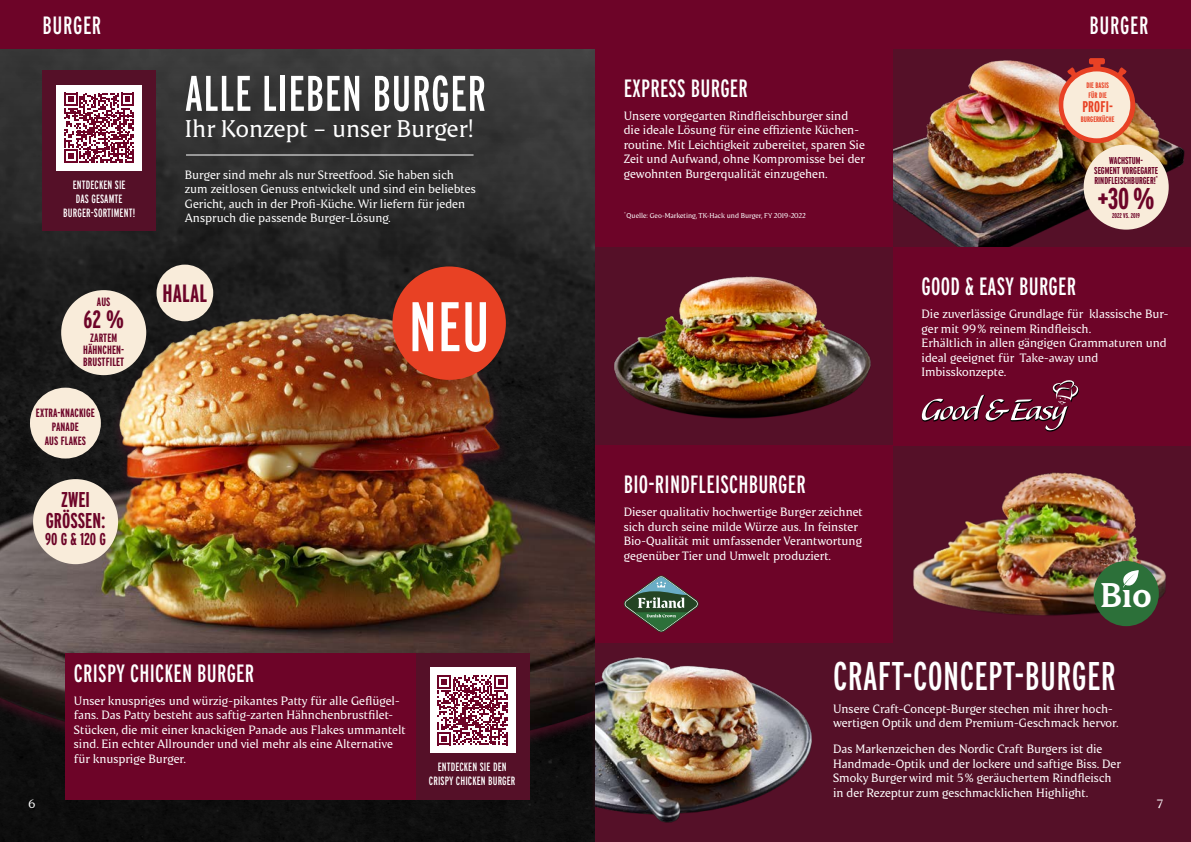
<style>
.page{position:relative;width:1191px;height:842px;background:#fff}
.page>*{position:absolute;margin:0;border:0;box-sizing:border-box;transform-origin:0 0}
.t1{font:70px "Interstate Compressed";color:#fff}
.t2{font:50px "Interstate Compressed";letter-spacing:.01em;color:#fff}
.t3{font:40px "Interstate Compressed";letter-spacing:.01em;color:#fff}
.t4{font:700 34px "Danish Crown Text";color:#fff}
.t5{font:700 30px "Interstate Compressed";color:#6d0428}
.t6{font:25px "Interstate Compressed";letter-spacing:.01em;color:#fff}
.t7{font:700 25px "Interstate Compressed";letter-spacing:.01em;color:#6d0428}
.t8{font:24px "Danish Crown Text";color:#fff}
.t9{font:700 21.4px/21.4px "Interstate Compressed";color:#6d0428;text-align:center}
.t10{font:700 17.1px "Interstate Compressed";color:#6d0428}
.t11{font:700 15.5px "Interstate Compressed";letter-spacing:.01em;color:#e84124}
.t12{font:12px/14.5px "Danish Crown Text";letter-spacing:-.005em;color:#fff}
.t13{font:12px/14px "Interstate Compressed";letter-spacing:.01em;color:#fff;text-align:center}
.t14{font:700 12px/12px "Interstate Compressed";letter-spacing:.01em;color:#6d0428;text-align:center}
.t15{font:700 10px/10px "Interstate Compressed";color:#6d0428;text-align:center}
.t16{font:700 8px/10px "Interstate Compressed";letter-spacing:.01em;color:#e84124}
.t17{font:7px "Danish Crown Text";letter-spacing:-.005em;color:#fff}
.t18{font:700 7px "Interstate Compressed";letter-spacing:-.005em;color:#6d0428}
</style>
<div class="page">
<svg style="left:0;top:48px;width:595px;height:235px;fill:#303030"></svg>
<div style="left:0;top:283px;width:604px;height:559px;background:#0e0e0e"></div>
<div style="left:893px;top:445px;width:298px;height:198px;background:#551028"></div>
<div style="left:595px;top:247px;width:298px;height:198px;background:#551028"></div>
<img style="left:0;top:287px;width:595px;height:468px">
<div style="left:595px;top:643px;width:596px;height:199px;background:#551028"></div>
<img style="left:590px;top:243px;width:281px;height:191px">
<div style="left:590px;top:657px;width:228px;height:176px;background:#551028;opacity:.75"></div>
<img style="left:595px;top:657px;width:223px;height:176px">
<img style="left:846px;top:48px;width:338px;height:223px">
<img style="left:913px;top:472px;width:253px;height:153px">
<div style="left:893px;top:247px;width:298px;height:198px;background:#6d0428"></div>
<div style="left:0;top:0;width:595px;height:48px;background:#6d0428"></div>
<hr style="left:186px;top:154px;width:287px;height:1px;background:#fff">
<div style="left:43px;top:71px;width:113px;height:160px;background:#551028"></div>
<div style="left:57px;top:85px;width:85px;height:85px;background:#fff"></div>
<svg style="left:64px;top:93px;width:70px;height:70px"></svg>
<div style="left:595px;top:48px;width:298px;height:199px;background:#6d0428"></div>
<svg style="left:1058px;top:58px;width:77px;height:85px"></svg>
<div style="left:1083px;top:145px;width:85px;height:85px;background:#f9ecda;border-radius:50%"></div>
<div style="left:1093px;top:561px;width:65px;height:65px;background:#2c7039;border-radius:50%"></div>
<svg style="left:1123px;top:570px;width:15px;height:17px"></svg>
<div style="left:595px;top:445px;width:298px;height:198px;background:#6d0428"></div>
<div style="left:416px;top:653px;width:113px;height:146px;background:#551028"></div>
<div style="left:430px;top:668px;width:85px;height:85px;background:#fff"></div>
<svg style="left:437px;top:675px;width:70px;height:70px"></svg>
<div style="left:65px;top:653px;width:350px;height:146px;background:#6d0428"></div>
<div style="left:392px;top:266px;width:114px;height:114px;background:#e84124;border-radius:50%"></div>
<svg style="left:624px;top:575px;width:74px;height:57px"></svg>
<div style="left:595px;top:0;width:596px;height:48px;background:#6d0428"></div>
<div style="left:156px;top:265px;width:57px;height:56px;background:#f9ecda;border-radius:50%"></div>
<div style="left:33px;top:479px;width:85px;height:85px;background:#f9ecda;border-radius:50%"></div>
<div style="left:61px;top:290px;width:85px;height:85px;background:#f9ecda;border-radius:50%"></div>
<div style="left:30px;top:388px;width:71px;height:70px;background:#f9ecda;border-radius:50%"></div>
<svg style="left:921px;top:380px;width:158px;height:52px"></svg>
<h3 class="t6" style="left:43px;top:12px;width:60px">BURGER</h3>
<p class="t13" style="left:63px;top:177px;width:73px">ENTDECKEN SIE<br>DAS GESAMTE<br>BURGER-SORTIMENT!</p>
<p class="t14" style="left:97px;top:296px;width:15px">AUS</p>
<h3 class="t7" style="left:83px;top:306px;width:42px">62 %</h3>
<p class="t14" style="left:83px;top:332px;width:43px">ZARTEM<br>HÄHNCHEN-<br>BRUSTFILET</p>
<p class="t14" style="left:36px;top:406px;width:60px;line-height:14px">EXTRA-KNACKIGE<br>PANADE<br>AUS FLAKES</p>
<h3 class="t9" style="left:46px;top:489px;width:61px">ZWEI<br>GRÖSSEN:</h3>
<h3 class="t10" style="left:45px;top:530px;width:62px">90 G &amp; 120 G</h3>
<h2 class="t2" style="left:185px;top:66px;width:303px">ALLE LIEBEN BURGER</h2>
<h3 class="t8" style="left:185px;top:114px;width:290px">Ihr Konzept – unser Burger!</h3>
<p class="t12" style="left:185px;top:167px;width:292px">Burger sind mehr als nur Streetfood. Sie haben sich zum zeitlosen Genuss entwickelt und sind ein beliebtes Gericht, auch in der Profi-Küche. Wir liefern für jeden Anspruch die passende Burger-Lösung.</p>
<h3 class="t7" style="left:162px;top:279px;width:46px">HALAL</h3>
<h1 class="t1" style="left:409px;top:288px;width:82px">NEU</h1>
<p class="t12" style="left:28px;top:796px;width:8px">6</p>
<h3 class="t6" style="left:74px;top:659px;width:182px">CRISPY CHICKEN BURGER</h3>
<p class="t12" style="left:74px;top:693px;width:333px">Unser knuspriges und würzig-pikantes Patty für alle Geflügel&shy;fans. Das Patty besteht aus saftig-zarten Hähnchenbrustfilet-Stücken, die mit einer knackigen Panade aus Flakes ummantelt sind. Ein echter Allrounder und viel mehr als eine Alternative für knusprige Burger.</p>
<p class="t13" style="left:429px;top:760px;width:88px">ENTDECKEN SIE DEN<br>CRISPY CHICKEN BURGER</p>
<h3 class="t6" style="left:624px;top:74px;width:126px">EXPRESS BURGER</h3>
<p class="t12" style="left:624px;top:108px;width:243px">Unsere vorgegarten Rindfleischburger sind die ideale Lösung für eine effiziente Küchen&shy;routine. Mit Leichtigkeit zubereitet, sparen Sie Zeit und Aufwand, ohne Kompromisse bei der gewohnten Burgerqualität einzugehen.</p>
<p class="t17" style="left:624px;top:211px;width:183px"><sup>*</sup> Quelle: Geo-Marketing, TK-Hack und Burger, FY 2019-2022</p>
<h3 class="t6" style="left:624px;top:471px;width:183px">BIO-RINDFLEISCHBURGER</h3>
<p class="t12" style="left:624px;top:505px;width:240px">Dieser qualitativ hochwertige Burger zeichnet sich durch seine milde Würze aus. In feinster Bio-Qualität mit umfassender Verantwortung gegenüber Tier und Umwelt produziert.</p>
<h3 class="t6" style="left:1089px;top:12px;width:60px">BURGER</h3>
<p class="t16" style="left:1086px;top:80px;width:24px">DIE BASIS<br>FÜR DIE</p>
<p class="t11" style="left:1082px;top:98px;width:32px">PROFI-</p>
<p class="t16" style="left:1080px;top:114px;width:35px">BURGERKÜCHE</p>
<p class="t15" style="left:1094px;top:155px;width:65px">WACHSTUM-<br>SEGMENT VORGEGARTE<br>RINDFLEISCHBURGER!<sup>*</sup></p>
<p class="t18" style="left:1112px;top:212px;width:29px">2022 VS. 2019</p>
<h3 class="t5" style="left:1097px;top:182px;width:58px">+30%</h3>
<h3 class="t6" style="left:921px;top:273px;width:156px">GOOD &amp; EASY BURGER</h3>
<p class="t12" style="left:921px;top:307px;width:248px">Die zuverlässige Grundlage für klassische Bur&shy;ger mit 99% reinem Rindfleisch.<br>Erhältlich in allen gängigen Grammaturen und ideal geeignet für Take-away und Imbisskonzepte.</p>
<h3 class="t4" style="left:1100px;top:574px;width:53px">Bio</h3>
<h3 class="t3" style="left:833px;top:653px;width:284px">CRAFT-CONCEPT-BURGER</h3>
<p class="t12" style="left:833px;top:701px;width:287px">Unsere Craft-Concept-Burger stechen mit ihrer hoch&shy;wertigen Optik und dem Premium-Geschmack hervor.</p>
<p class="t12" style="left:833px;top:741px;width:289px">Das Markenzeichen des Nordic Craft Burgers ist die Handmade-Optik und der lockere und saftige Biss. Der Smoky Burger wird mit 5% geräuchertem Rindfleisch in der Rezeptur zum geschmacklichen Highlight.</p>
<p class="t12" style="left:1156px;top:796px;width:8px">7</p>
</div>
